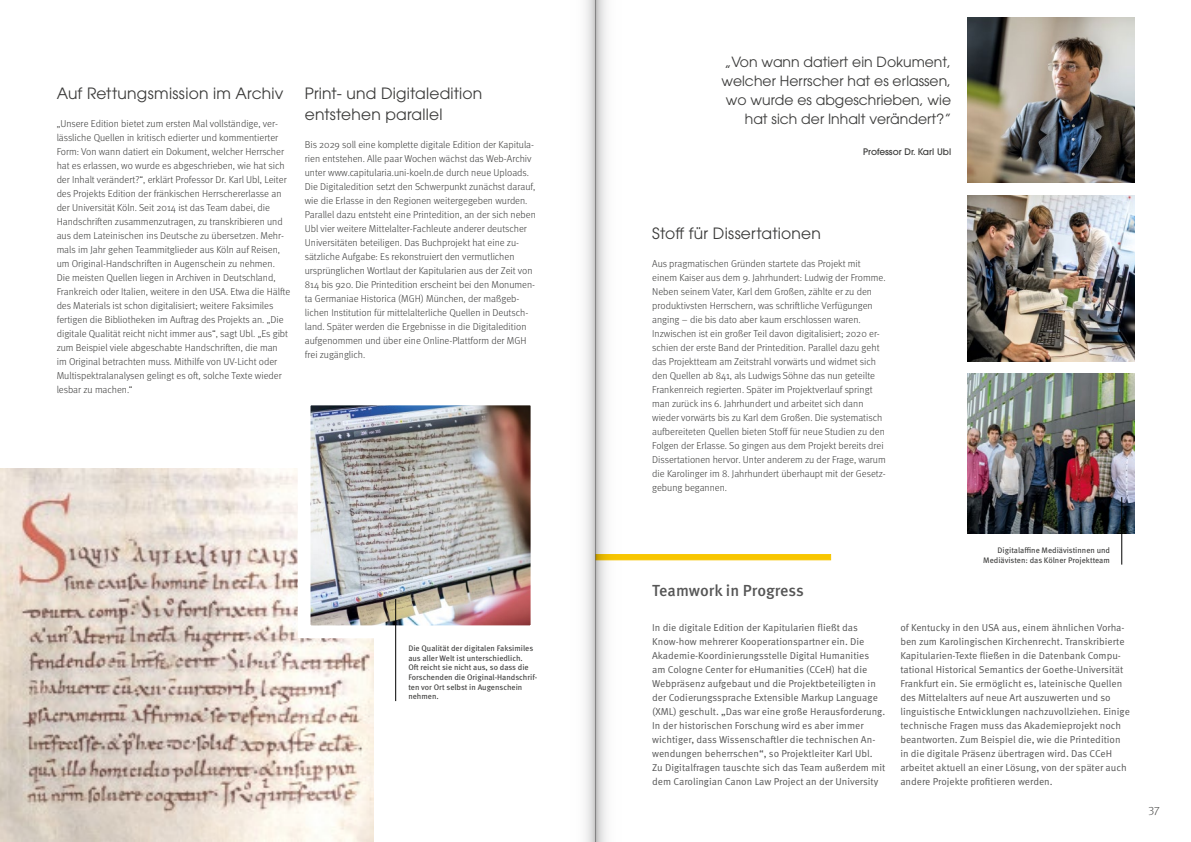
<style>
.page{position:relative;width:1191px;height:842px;background:#fff}
.page>*{position:absolute;margin:0;border:0;box-sizing:border-box;transform-origin:0 0}
.t1{font:500 16px "Meta Pro";color:#565656}
.t2{font:15.5px/21px "ITC Avant Garde Pro";letter-spacing:.015em;color:#3b3b3a}
.t3{font:14px/19px "ITC Avant Garde Pro";color:#3b3b3a;text-align:right}
.t4{font:300 12px "Meta Pro";color:#494948}
.t5{font:300 10px/14px "Meta Pro";color:#3b3b3a}
.t6{font:10px/14px "Meta Pro Norm";color:#565656}
.t7{font:500 9px "ITC Avant Garde Pro";color:#3b3b3a}
.t8{font:8px/9.6px "Meta Pro";color:#3b3b3a}
</style>
<div class="page">
<svg style="left:632px;top:554px;width:199px;height:6px"></svg>
<img style="left:967px;top:17px;width:167px;height:166px">
<img style="left:967px;top:195px;width:167px;height:167px">
<img style="left:967px;top:374px;width:167px;height:160px">
<img style="left:0;top:469px;width:373px;height:373px">
<img style="left:312px;top:407px;width:217px;height:217px">
<div style="left:298px;top:393px;width:245px;height:245px;border:13px solid #fff"></div>
<hr style="left:395px;top:599px;width:1px;height:102px;background:#000">
<hr style="left:1121px;top:497px;width:1px;height:68px;background:#000">
<svg style="left:595px;top:0;width:37px;height:842px"></svg>
<svg style="left:585px;top:0;width:10px;height:842px"></svg>
<h2 class="t2" style="left:57px;top:83px;width:228px">Auf Rettungsmission im Archiv</h2>
<p class="t5" style="left:57px;top:116px;width:235px">„Unsere Edition bietet zum ersten Mal vollständige, ver&shy;lässliche Quellen in kritisch edierter und kommentierter Form: Von wann datiert ein Dokument, welcher Herrscher hat es erlassen, wo wurde es abgeschrieben, wie hat sich der Inhalt verändert?“, erklärt Professor Dr. Karl Ubl, Leiter des Projekts Edition der fränkischen Herrschererlasse an der Universität Köln. Seit 2014 ist das Team dabei, die Handschriften zusammenzutragen, zu transkribieren und aus dem Lateinischen ins Deutsche zu übersetzen. Mehr&shy;mals im Jahr gehen Teammitglieder aus Köln auf Reisen, um Original-Handschriften in Augenschein zu nehmen.<br>Die meisten Quellen liegen in Archiven in Deutschland, Frankreich oder Italien, weitere in den USA. Etwa die Hälfte des Materials ist schon digitalisiert; weitere Faksimiles fertigen die Bibliotheken im Auftrag des Projekts an. „Die digitale Qualität reicht nicht immer aus“, sagt Ubl. „Es gibt zum Beispiel viele abgeschabte Handschriften, die man<br>im Original betrachten muss. Mithilfe von UV-Licht oder Multispektralanalysen gelingt es oft, solche Texte wieder lesbar zu machen.“</p>
<h2 class="t2" style="left:305px;top:83px;width:179px">Print- und Digitaledition entstehen parallel</h2>
<p class="t5" style="left:305px;top:137px;width:233px">Bis 2029 soll eine komplette digitale Edition der Kapitula&shy;rien entstehen. Alle paar Wochen wächst das Web-Archiv unter www.capitularia.uni-koeln.de durch neue Uploads.<br>Die Digitaledition setzt den Schwerpunkt zunächst darauf, wie die Erlasse in den Regionen weitergegeben wurden.<br>Parallel dazu entsteht eine Printedition, an der sich neben Ubl vier weitere Mittelalter-Fachleute anderer deutscher Universitäten beteiligen. Das Buchprojekt hat eine zu&shy;sätzliche Aufgabe: Es rekonstruiert den vermutlichen ursprünglichen Wortlaut der Kapitularien aus der Zeit von 814 bis 920. Die Printedition erscheint bei den Monumen&shy;ta Germaniae Historica (MGH) München, der maßgeb&shy;lichen Institution für mittelalterliche Quellen in Deutsch&shy;land. Später werden die Ergebnisse in die Digitaledition aufgenommen und über eine Online-Plattform der MGH frei zugänglich.</p>
<p class="t8" style="left:408px;top:643px;width:130px">Die Qualität der digitalen Faksimiles aus aller Welt ist unterschiedlich.<br>Oft reicht sie nicht aus, so dass die<br>Forschenden die Original-Handschrif&shy;ten vor Ort selbst in Augenschein nehmen.</p>
<h3 class="t3" style="left:721px;top:53px;width:231px">„Von wann datiert ein Dokument, welcher Herrscher hat es erlassen, wo wurde es abgeschrieben, wie hat sich der Inhalt verändert?”</h3>
<p class="t7" style="left:863px;top:146px;width:89px">Professor Dr. Karl Ubl</p>
<h2 class="t2" style="left:652px;top:223px;width:170px">Stoff für Dissertationen</h2>
<p class="t5" style="left:652px;top:256px;width:235px">Aus pragmatischen Gründen startete das Projekt mit einem Kaiser aus dem 9. Jahrhundert: Ludwig der Fromme.<br>Neben seinem Vater, Karl dem Großen, zählte er zu den produktivsten Herrschern, was schriftliche Verfügungen anging – die bis dato aber kaum erschlossen waren.<br>Inzwischen ist ein großer Teil davon digitalisiert; 2020 er&shy;schien der erste Band der Printedition. Parallel dazu geht das Projektteam am Zeitstrahl vorwärts und widmet sich den Quellen ab 841, als Ludwigs Söhne das nun geteilte Frankenreich regierten. Später im Projektverlauf springt man zurück ins 6. Jahrhundert und arbeitet sich dann wieder vorwärts bis zu Karl dem Großen. Die systematisch aufbereiteten Quellen bieten Stoff für neue Studien zu den Folgen der Erlasse. So gingen aus dem Projekt bereits drei Dissertationen hervor. Unter anderem zu der Frage, warum die Karolinger im 8. Jahrhundert überhaupt mit der Gesetz&shy;gebung begannen.</p>
<h1 class="t1" style="left:652px;top:578px;width:153px">Teamwork in Progress</h1>
<p class="t6" style="left:652px;top:620px;width:235px">In die digitale Edition der Kapitularien fließt das Know-how mehrerer Kooperationspartner ein. Die Akademie-Koordinierungsstelle Digital Humanities<br>am Cologne Center for eHumanities (CCeH) hat die Webpräsenz aufgebaut und die Projektbeteiligten in der Codierungssprache Extensible Markup Language (XML) geschult. „Das war eine große Herausforderung.<br>In der historischen Forschung wird es aber immer wichtiger, dass Wissenschaftler die technischen An&shy;wendungen beherrschen“, so Projektleiter Karl Ubl.<br>Zu Digitalfragen tauschte sich das Team außerdem mit dem Carolingian Canon Law Project an der University</p>
<p class="t8" style="left:983px;top:545px;width:128px;text-align:right">Digitalaffine Mediävistinnen und<br>Mediävisten: das Kölner Projektteam</p>
<p class="t6" style="left:900px;top:620px;width:231px">of Kentucky in den USA aus, einem ähnlichen Vorha&shy;ben zum Karolingischen Kirchenrecht. Transkribierte Kapitularien-Texte fließen in die Datenbank Compu&shy;tational Historical Semantics der Goethe-Universität Frankfurt ein. Sie ermöglicht es, lateinische Quellen des Mittelalters auf neue Art auszuwerten und so linguistische Entwicklungen nachzuvollziehen. Einige technische Fragen muss das Akademieprojekt noch beantworten. Zum Beispiel die, wie die Printedition in die digitale Präsenz übertragen wird. Das CCeH arbeitet aktuell an einer Lösung, von der später auch andere Projekte profitieren werden.</p>
<p class="t4" style="left:1148px;top:800px;width:13px">37</p>
</div>
